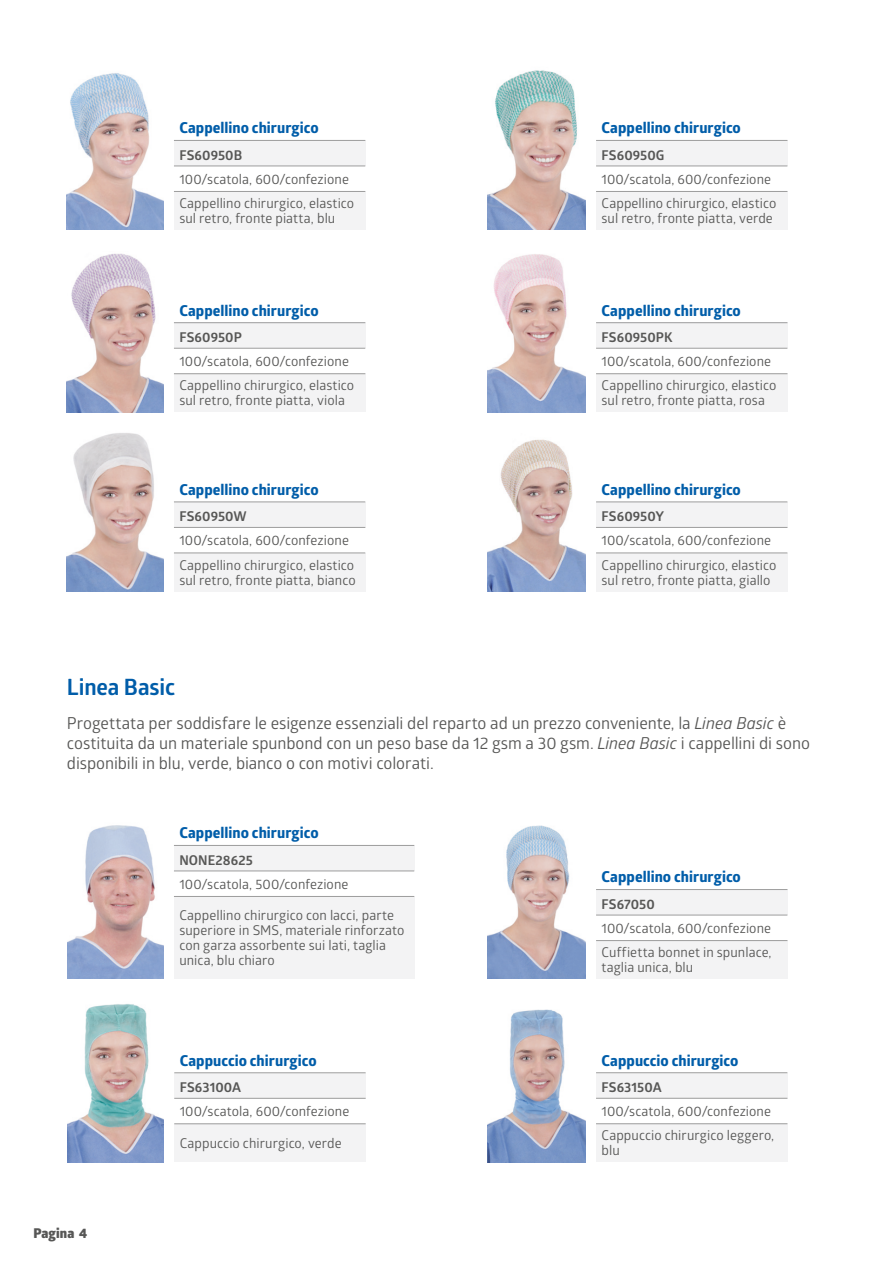
<style>
.page{position:relative;width:893px;height:1263px;background:#fff}
.page>*{position:absolute;margin:0;border:0;box-sizing:border-box;transform-origin:0 0}
.t1{font:700 22.5px "Glober";letter-spacing:-.005em;color:#005da9}
.t2{font:16.5px/20.2px "Glober";letter-spacing:-.005em;color:#575756}
.t3{font:700 15px "Globerx";letter-spacing:.005em;color:#005da9}
.t4{font:13.5px/15px "Glober";letter-spacing:.005em;color:#575756}
.t5{font:700 13.5px "Glober";letter-spacing:.01em;color:#575756}
.t6{font:800 13.5px "Glober";letter-spacing:.005em;color:#575756}
.s1{font-style:italic}
</style>
<div class="page">
<div style="left:174px;top:140px;width:191px;height:26px;background:#f3f3f4"></div>
<div style="left:174px;top:191px;width:191px;height:39px;background:#f3f3f4"></div>
<hr style="left:174px;top:140px;width:191px;height:1px;background:#9d9d9d">
<hr style="left:174px;top:166px;width:191px;height:1px;background:#9d9d9d">
<hr style="left:174px;top:191px;width:191px;height:1px;background:#9d9d9d">
<div style="left:174px;top:323px;width:191px;height:25px;background:#f3f3f4"></div>
<div style="left:174px;top:374px;width:191px;height:38px;background:#f3f3f4"></div>
<hr style="left:174px;top:322px;width:191px;height:1px;background:#9d9d9d">
<hr style="left:174px;top:348px;width:191px;height:1px;background:#9d9d9d">
<hr style="left:174px;top:373px;width:191px;height:1px;background:#9d9d9d">
<div style="left:174px;top:502px;width:191px;height:25px;background:#f3f3f4"></div>
<div style="left:174px;top:553px;width:191px;height:38px;background:#f3f3f4"></div>
<hr style="left:174px;top:502px;width:191px;height:1px;background:#9d9d9d">
<hr style="left:174px;top:527px;width:191px;height:1px;background:#9d9d9d">
<hr style="left:174px;top:553px;width:191px;height:1px;background:#9d9d9d">
<div style="left:596px;top:140px;width:191px;height:26px;background:#f3f3f4"></div>
<div style="left:596px;top:191px;width:191px;height:39px;background:#f3f3f4"></div>
<hr style="left:596px;top:140px;width:191px;height:1px;background:#9d9d9d">
<hr style="left:596px;top:166px;width:191px;height:1px;background:#9d9d9d">
<hr style="left:596px;top:191px;width:191px;height:1px;background:#9d9d9d">
<div style="left:596px;top:323px;width:191px;height:25px;background:#f3f3f4"></div>
<div style="left:596px;top:374px;width:191px;height:38px;background:#f3f3f4"></div>
<hr style="left:596px;top:322px;width:191px;height:1px;background:#9d9d9d">
<hr style="left:596px;top:348px;width:191px;height:1px;background:#9d9d9d">
<hr style="left:596px;top:373px;width:191px;height:1px;background:#9d9d9d">
<div style="left:596px;top:502px;width:191px;height:25px;background:#f3f3f4"></div>
<div style="left:596px;top:553px;width:191px;height:38px;background:#f3f3f4"></div>
<hr style="left:596px;top:502px;width:191px;height:1px;background:#9d9d9d">
<hr style="left:596px;top:527px;width:191px;height:1px;background:#9d9d9d">
<hr style="left:596px;top:553px;width:191px;height:1px;background:#9d9d9d">
<img style="left:67px;top:73px;width:96px;height:157px">
<img style="left:488px;top:70px;width:97px;height:160px">
<img style="left:67px;top:253px;width:96px;height:159px">
<img style="left:488px;top:254px;width:97px;height:158px">
<img style="left:67px;top:433px;width:96px;height:158px">
<div style="left:174px;top:845px;width:240px;height:26px;background:#f3f3f4"></div>
<div style="left:174px;top:896px;width:240px;height:83px;background:#f3f3f4"></div>
<hr style="left:174px;top:845px;width:240px;height:1px;background:#9d9d9d">
<hr style="left:174px;top:871px;width:240px;height:1px;background:#9d9d9d">
<hr style="left:174px;top:896px;width:240px;height:1px;background:#9d9d9d">
<div style="left:174px;top:1073px;width:192px;height:25px;background:#f3f3f4"></div>
<div style="left:174px;top:1124px;width:192px;height:38px;background:#f3f3f4"></div>
<hr style="left:174px;top:1072px;width:192px;height:1px;background:#9d9d9d">
<hr style="left:174px;top:1098px;width:192px;height:1px;background:#9d9d9d">
<hr style="left:174px;top:1123px;width:192px;height:1px;background:#9d9d9d">
<div style="left:596px;top:889px;width:191px;height:26px;background:#f3f3f4"></div>
<div style="left:596px;top:940px;width:191px;height:39px;background:#f3f3f4"></div>
<hr style="left:596px;top:889px;width:191px;height:1px;background:#9d9d9d">
<hr style="left:596px;top:915px;width:191px;height:1px;background:#9d9d9d">
<hr style="left:596px;top:940px;width:191px;height:1px;background:#9d9d9d">
<div style="left:596px;top:1073px;width:191px;height:25px;background:#f3f3f4"></div>
<div style="left:596px;top:1124px;width:191px;height:38px;background:#f3f3f4"></div>
<hr style="left:596px;top:1072px;width:191px;height:1px;background:#9d9d9d">
<hr style="left:596px;top:1098px;width:191px;height:1px;background:#9d9d9d">
<hr style="left:596px;top:1123px;width:191px;height:1px;background:#9d9d9d">
<img style="left:67px;top:825px;width:97px;height:154px">
<img style="left:488px;top:825px;width:97px;height:154px">
<img style="left:67px;top:1004px;width:97px;height:158px">
<img style="left:488px;top:1009px;width:97px;height:153px">
<img style="left:488px;top:439px;width:97px;height:152px">
<p class="t3" style="left:179px;top:117px;width:141px">Cappellino chirurgico</p>
<p class="t5" style="left:179px;top:145px;width:64px">FS60950B</p>
<p class="t4" style="left:179px;top:171px;width:171px">100/scatola, 600/confezione</p>
<p class="t4" style="left:179px;top:195px;width:176px">Cappellino chirurgico, elastico sul retro, fronte piatta, blu</p>
<p class="t3" style="left:179px;top:299px;width:141px">Cappellino chirurgico</p>
<p class="t5" style="left:179px;top:327px;width:64px">FS60950P</p>
<p class="t4" style="left:179px;top:353px;width:171px">100/scatola, 600/confezione</p>
<p class="t4" style="left:179px;top:378px;width:176px">Cappellino chirurgico, elastico sul retro, fronte piatta, viola</p>
<p class="t3" style="left:179px;top:479px;width:141px">Cappellino chirurgico</p>
<p class="t5" style="left:179px;top:506px;width:69px">FS60950W</p>
<p class="t4" style="left:179px;top:532px;width:171px">100/scatola, 600/confezione</p>
<p class="t4" style="left:179px;top:557px;width:178px">Cappellino chirurgico, elastico sul retro, fronte piatta, bianco</p>
<p class="t3" style="left:602px;top:117px;width:141px">Cappellino chirurgico</p>
<p class="t5" style="left:602px;top:145px;width:64px">FS60950G</p>
<p class="t4" style="left:602px;top:171px;width:171px">100/scatola, 600/confezione</p>
<p class="t4" style="left:602px;top:195px;width:176px">Cappellino chirurgico, elastico sul retro, fronte piatta, verde</p>
<p class="t3" style="left:602px;top:299px;width:141px">Cappellino chirurgico</p>
<p class="t5" style="left:602px;top:327px;width:72px">FS60950PK</p>
<p class="t4" style="left:602px;top:353px;width:171px">100/scatola, 600/confezione</p>
<p class="t4" style="left:602px;top:378px;width:176px">Cappellino chirurgico, elastico sul retro, fronte piatta, rosa</p>
<p class="t3" style="left:602px;top:479px;width:141px">Cappellino chirurgico</p>
<p class="t5" style="left:602px;top:506px;width:64px">FS60950Y</p>
<p class="t4" style="left:602px;top:532px;width:171px">100/scatola, 600/confezione</p>
<p class="t4" style="left:602px;top:557px;width:176px">Cappellino chirurgico, elastico sul retro, fronte piatta, giallo</p>
<p class="t1" style="left:67px;top:671px;width:110px">Linea Basic</p>
<p class="t2" style="left:67px;top:712px;width:744px">Progettata per soddisfare le esigenze essenziali del reparto ad un prezzo conveniente, la <span class="s1">Linea Basic</span> è costituita da un materiale spunbond con un peso base da 12 gsm a 30 gsm. <span class="s1">Linea Basic</span> i cappellini di sono disponibili in blu, verde, bianco o con motivi colorati.</p>
<p class="t6" style="left:33px;top:1223px;width:55px">Pagina 4</p>
<p class="t3" style="left:179px;top:822px;width:141px">Cappellino chirurgico</p>
<p class="t5" style="left:179px;top:850px;width:75px">NONE28625</p>
<p class="t4" style="left:179px;top:876px;width:171px">100/scatola, 500/confezione</p>
<p class="t4" style="left:179px;top:907px;width:226px">Cappellino chirurgico con lacci, parte superiore in SMS, materiale rinforzato con garza assorbente sui lati, taglia unica, blu chiaro</p>
<p class="t3" style="left:180px;top:1049px;width:138px">Cappuccio chirurgico</p>
<p class="t5" style="left:180px;top:1077px;width:63px">FS63100A</p>
<p class="t4" style="left:180px;top:1103px;width:171px">100/scatola, 600/confezione</p>
<p class="t4" style="left:180px;top:1135px;width:163px">Cappuccio chirurgico, verde</p>
<p class="t3" style="left:602px;top:866px;width:141px">Cappellino chirurgico</p>
<p class="t5" style="left:602px;top:894px;width:55px">FS67050</p>
<p class="t4" style="left:602px;top:920px;width:171px">100/scatola, 600/confezione</p>
<p class="t4" style="left:602px;top:944px;width:172px">Cuffietta bonnet in spunlace, taglia unica, blu</p>
<p class="t3" style="left:601px;top:1049px;width:138px">Cappuccio chirurgico</p>
<p class="t5" style="left:601px;top:1077px;width:62px">FS63150A</p>
<p class="t4" style="left:601px;top:1103px;width:171px">100/scatola, 600/confezione</p>
<p class="t4" style="left:601px;top:1127px;width:174px">Cappuccio chirurgico leggero, blu</p>
</div>
